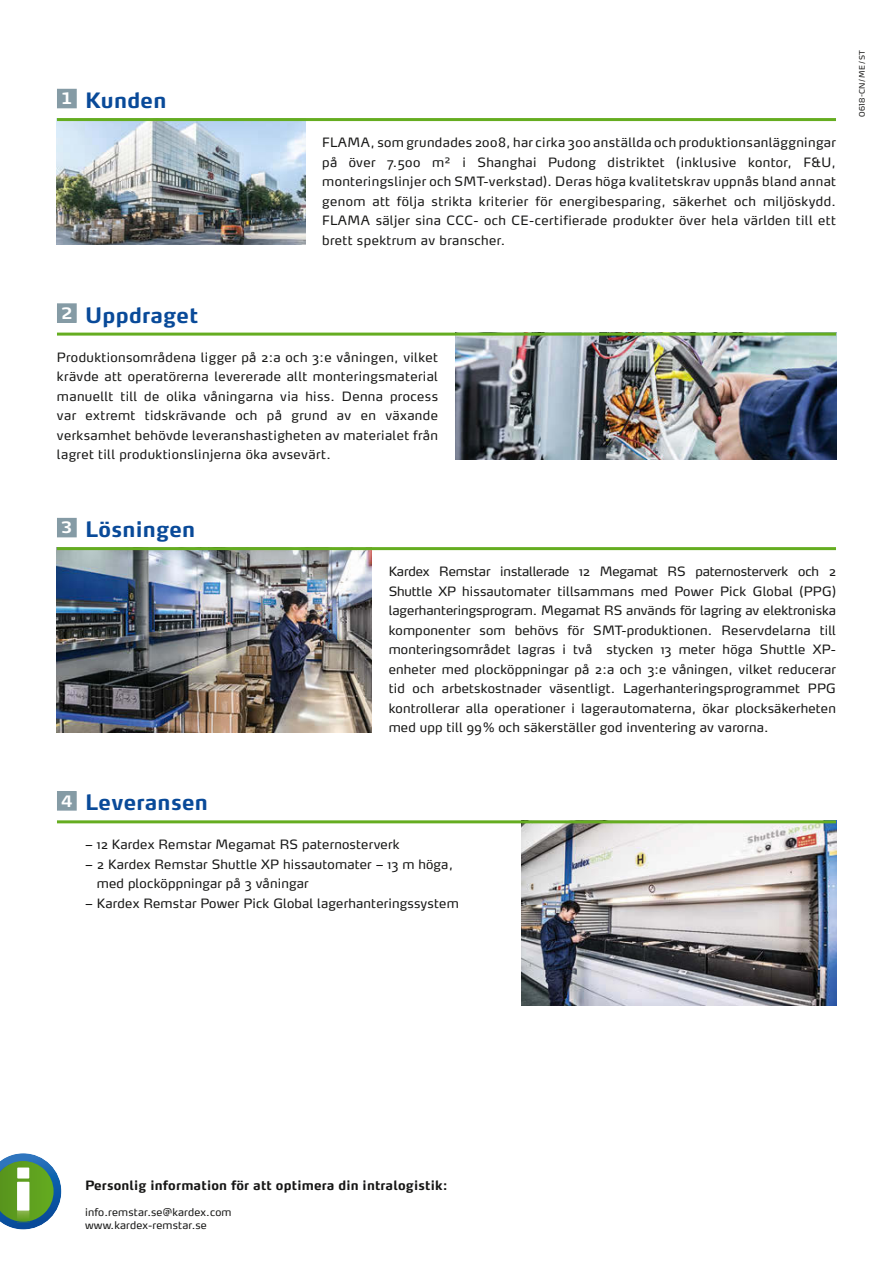
<style>
.page{position:relative;width:893px;height:1263px;background:#fff}
.page>*{position:absolute;margin:0;border:0;box-sizing:border-box;transform-origin:0 0}
.t1{font:700 21px "Max Pro";letter-spacing:.015em;color:#094a99}
.t2{font:700 15.6px "Max Pro";color:#fff}
.t3{font:12.75px/19.5px "Max Pro";letter-spacing:.015em;color:#161615;text-align:justify}
.t4{font:700 12.75px "Max Pro";letter-spacing:.015em;color:#161615}
.t5{font:10.5px/13.5px "Max Pro";letter-spacing:.015em;color:#161615}
.t6{font:7.5px "Max Pro";letter-spacing:.015em;color:#161615}
</style>
<div class="page">
<img style="left:57px;top:550px;width:315px;height:182px">
<img style="left:57px;top:121px;width:248px;height:124px">
<img style="left:455px;top:336px;width:381px;height:123px">
<img style="left:521px;top:823px;width:315px;height:182px">
<hr style="left:57px;top:118px;width:779px;height:3px;background:#65ad20">
<hr style="left:57px;top:333px;width:779px;height:3px;background:#65ad20">
<hr style="left:57px;top:820px;width:779px;height:3px;background:#65ad20">
<hr style="left:57px;top:547px;width:779px;height:3px;background:#65ad20">
<div style="left:58px;top:89px;width:18px;height:19px;background:#859ba5"></div>
<div style="left:57px;top:89px;width:20px;height:19px;border:1px solid #859ba5"></div>
<div style="left:58px;top:304px;width:18px;height:18px;background:#859ba5"></div>
<div style="left:57px;top:303px;width:20px;height:20px;border:1px solid #859ba5"></div>
<div style="left:58px;top:792px;width:18px;height:18px;background:#859ba5"></div>
<div style="left:57px;top:791px;width:20px;height:20px;border:1px solid #859ba5"></div>
<div style="left:58px;top:518px;width:18px;height:19px;background:#859ba5"></div>
<div style="left:57px;top:518px;width:20px;height:19px;border:1px solid #859ba5"></div>
<svg style="left:0;top:1153px;width:62px;height:77px"></svg>
<p class="t2" style="left:61px;top:92px;width:13px">1</p>
<h1 class="t1" style="left:85px;top:92px;width:83px">Kunden</h1>
<p class="t3" style="left:322px;top:134px;width:515px">FLAMA, som grundades 2008, har cirka 300 anställda och produktionsanläggningar på över 7.500 m2 i Shanghai Pudong distriktet (inklusive kontor, F&amp;U, monteringslinjer och SMT-verkstad). Deras höga kvalitetskrav uppnås bland annat genom att följa strikta kriterier för energibesparing, säkerhet och miljöskydd.<br>FLAMA säljer sina CCC- och CE-certifierade produkter över hela världen till ett brett spektrum av branscher.</p>
<p class="t6" style="left:859px;top:117px;width:68px;rotate:-90deg">0618-CN / ME / ST</p>
<p class="t2" style="left:61px;top:307px;width:13px">2</p>
<h1 class="t1" style="left:85px;top:306px;width:115px">Uppdraget</h1>
<p class="t3" style="left:57px;top:349px;width:382px">Produktionsområdena ligger på 2:a och 3:e våningen, vilket krävde att operatörerna levererade allt monteringsmaterial manuellt till de olika våningarna via hiss. Denna process var extremt tidskrävande och på grund av en växande verksamhet behövde leveranshastigheten av materialet från lagret till produktionslinjerna öka avsevärt.</p>
<p class="t2" style="left:61px;top:521px;width:13px">3</p>
<h1 class="t1" style="left:85px;top:521px;width:112px">Lösningen</h1>
<p class="t3" style="left:389px;top:563px;width:449px">Kardex Remstar installerade 12 Megamat RS paternosterverk och 2<br>Shuttle XP hissautomater tillsammans med Power Pick Global (PPG) lagerhanteringsprogram. Megamat RS används för lagring av elektroniska komponenter som behövs för SMT-produktionen. Reservdelarna till monteringsområdet lagras i två stycken 13 meter höga Shuttle XP&shy;enheter med plocköppningar på 2:a och 3:e våningen, vilket reducerar tid och arbetskostnader väsentligt. Lagerhanteringsprogrammet PPG kontrollerar alla operationer i lagerautomaterna, ökar plocksäkerheten med upp till 99 % och säkerställer god inventering av varorna.</p>
<p class="t2" style="left:61px;top:794px;width:13px">4</p>
<h1 class="t1" style="left:85px;top:794px;width:124px">Leveransen</h1>
<p class="t3" style="left:85px;top:836px;width:316px">– 12 Kardex Remstar Megamat RS paternosterverk</p>
<p class="t3" style="left:97px;top:856px;width:358px;text-indent:-12px">– 2 Kardex Remstar Shuttle XP hissautomater – 13 m höga, med plocköppningar på 3 våningar</p>
<p class="t3" style="left:85px;top:895px;width:375px">– Kardex Remstar Power Pick Global lagerhanteringssystem</p>
<p class="t4" style="left:85px;top:1180px;width:364px">Personlig information för att optimera din intralogistik:</p>
<p class="t5" style="left:85px;top:1206px;width:148px">info.remstar.se@kardex.com www.kardex-remstar.se</p>
</div>
